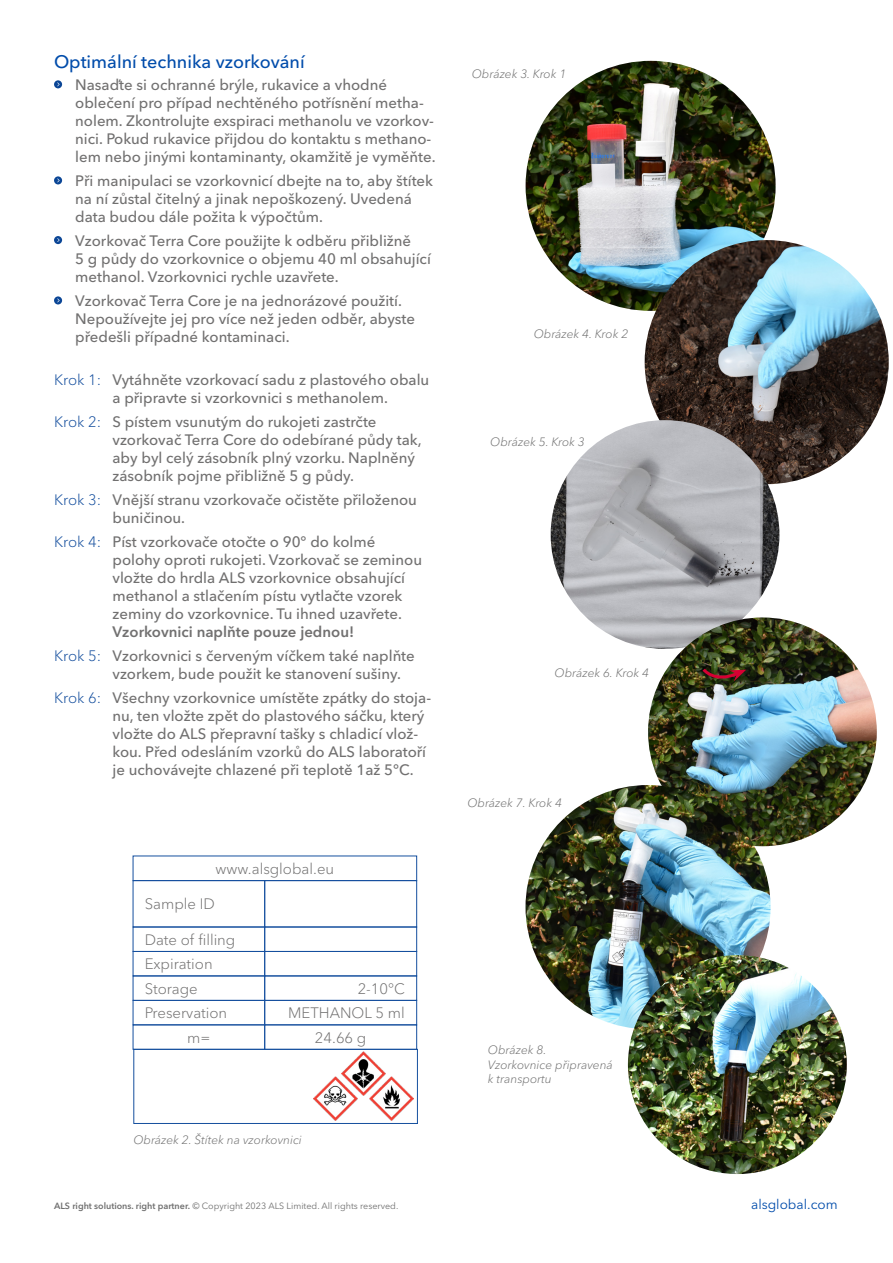
<style>
.page{position:relative;width:893px;height:1263px;background:#fff}
.page>*{position:absolute;margin:0;border:0;box-sizing:border-box;transform-origin:0 0}
.t1{font:500 18px "Avenir Next LT Pro";color:#004cab}
.t2{font:500 15px/18px "Avenir Next LT Pro";color:#717070}
.t3{font:300 15px "Avenir Next LT Pro";color:#717070}
.t4{font:300 15px "Avenir Next LT Pro";color:#154f9e}
.t5{font:600 15px "Avenir Next LT Pro";color:#717070}
.t6{font:13.5px "Avenir Next LT Pro";color:#004cab}
.t7{font:italic 300 12px/14.4px "Avenir Next LT Pro";color:#707070}
.t8{font:9px "Avenir Next LT Pro";color:#707070}
.s1{color:#fff}
.s2{font-weight:600}
</style>
<div class="page">
<div style="left:133px;top:1049px;width:285px;height:75px;border:1px solid #154f9e"></div>
<div style="left:133px;top:880px;width:132px;height:47px;border:1px solid #154f9e"></div>
<div style="left:133px;top:927px;width:132px;height:25px;border:1px solid #154f9e"></div>
<div style="left:133px;top:951px;width:132px;height:25px;border:1px solid #154f9e"></div>
<div style="left:133px;top:975px;width:132px;height:26px;border:1px solid #154f9e"></div>
<div style="left:133px;top:1000px;width:132px;height:25px;border:1px solid #154f9e"></div>
<div style="left:133px;top:1024px;width:132px;height:26px;border:1px solid #154f9e"></div>
<div style="left:264px;top:880px;width:153px;height:47px;border:1px solid #154f9e"></div>
<div style="left:264px;top:927px;width:153px;height:25px;border:1px solid #154f9e"></div>
<div style="left:264px;top:951px;width:153px;height:25px;border:1px solid #154f9e"></div>
<div style="left:264px;top:975px;width:153px;height:26px;border:1px solid #154f9e"></div>
<div style="left:264px;top:1000px;width:153px;height:25px;border:1px solid #154f9e"></div>
<div style="left:264px;top:1024px;width:153px;height:26px;border:1px solid #154f9e"></div>
<svg style="left:54px;top:80px;width:8px;height:8px"></svg>
<svg style="left:54px;top:176px;width:8px;height:8px"></svg>
<svg style="left:54px;top:236px;width:8px;height:8px"></svg>
<svg style="left:54px;top:296px;width:8px;height:8px"></svg>
<img style="left:370px;top:1076px;width:44px;height:44px">
<img style="left:341px;top:1052px;width:45px;height:44px">
<img style="left:313px;top:1076px;width:44px;height:44px">
<img style="left:526px;top:61px;width:250px;height:250px;border-radius:125px">
<img style="left:645px;top:240px;width:244px;height:244px;border-radius:122px">
<img style="left:551px;top:420px;width:228px;height:229px;border-radius:114px">
<img style="left:648px;top:617px;width:229px;height:229px;border-radius:114px">
<img style="left:525px;top:785px;width:246px;height:244px">
<img style="left:628px;top:955px;width:219px;height:219px;border-radius:109px">
<svg style="left:701px;top:667px;width:45px;height:16px"></svg>
<p class="t1" style="left:54px;top:51px;width:252px">Optimální technika vzorkování</p>
<p class="t2" style="left:75px;top:75px;width:362px">Nasaďte si ochranné brýle, rukavice a vhodné oblečení pro případ nechtěného potřísnění metha&shy;nolem. Zkontrolujte exspiraci methanolu ve vzorkov&shy;nici. Pokud rukavice přijdou do kontaktu s methano&shy;lem nebo jinými kontaminanty, okamžitě je vyměňte.</p>
<p class="t2" style="left:75px;top:171px;width:359px">Při manipulaci se vzorkovnicí dbejte na to, aby štítek na ní zůstal čitelný a jinak nepoškozený. Uvedená data budou dále požita k výpočtům.</p>
<p class="t2" style="left:75px;top:231px;width:357px">Vzorkovač Terra Core použijte k odběru přibližně<br>5 g půdy do vzorkovnice o objemu 40 ml obsahující methanol. Vzorkovnici rychle uzavřete.</p>
<p class="t2" style="left:75px;top:291px;width:341px">Vzorkovač Terra Core je na jednorázové použití.<br>Nepoužívejte jej pro více než jeden odběr, abyste předešli případné kontaminaci.</p>
<p class="t4" style="left:54px;top:371px;width:49px">Krok 1:</p>
<p class="t4" style="left:54px;top:413px;width:49px">Krok 2:</p>
<p class="t2" style="left:112px;top:371px;width:318px">Vytáhněte vzorkovací sadu z plastového obalu a připravte si vzorkovnici s methanolem.</p>
<p class="t2" style="left:112px;top:413px;width:311px">S pístem vsunutým do rukojeti zastrčte vzorkovač Terra Core do odebírané půdy tak, aby byl celý zásobník plný vzorku. Naplněný zásobník pojme přibližně 5 g půdy.</p>
<p class="t2" style="left:112px;top:491px;width:306px">Vnější stranu vzorkovače očistěte přiloženou buničinou.</p>
<p class="t2" style="left:112px;top:533px;width:311px">Píst vzorkovače otočte o 90° do kolmé polohy oproti rukojeti. Vzorkovač se zeminou vložte do hrdla ALS vzorkovnice obsahující methanol a stlačením pístu vytlačte vzorek zeminy do vzorkovnice. Tu ihned uzavřete.</p>
<p class="t5" style="left:112px;top:623px;width:243px">Vzorkovnici naplňte pouze jednou!</p>
<p class="t2" style="left:112px;top:647px;width:304px">Vzorkovnici s červeným víčkem také naplňte vzorkem, bude použit ke stanovení sušiny.</p>
<p class="t2" style="left:112px;top:689px;width:320px">Všechny vzorkovnice umístěte zpátky do stoja&shy;nu, ten vložte zpět do plastového sáčku, který vložte do ALS přepravní tašky s chladicí vlož&shy;kou. Před odesláním vzorků do ALS laboratoří je uchovávejte chlazené při teplotě 1až 5°C.</p>
<p class="t4" style="left:54px;top:491px;width:49px">Krok 3:</p>
<p class="t4" style="left:54px;top:533px;width:49px">Krok 4:</p>
<p class="t4" style="left:54px;top:647px;width:49px">Krok 5:</p>
<p class="t4" style="left:54px;top:689px;width:49px">Krok 6:</p>
<p class="t3" style="left:216px;top:860px;width:120px">www.alsglobal.eu</p>
<p class="t3" style="left:145px;top:895px;width:72px">Sample ID</p>
<p class="t3" style="left:145px;top:931px;width:92px">Date of filling</p>
<p class="t3" style="left:145px;top:955px;width:70px">Expiration</p>
<p class="t3" style="left:145px;top:980px;width:55px">Storage</p>
<p class="t3" style="left:145px;top:1004px;width:84px">Preservation</p>
<p class="t3" style="left:187px;top:1028px;width:25px">m=</p>
<p class="t3" style="left:358px;top:980px;width:60px">2-10°C<span class="s1">ai</span></p>
<p class="t3" style="left:288px;top:1004px;width:130px">METHANOL 5 ml<span class="s1">ai</span></p>
<p class="t3" style="left:315px;top:1028px;width:53px">24.66 g</p>
<p class="t7" style="left:133px;top:1132px;width:170px">Obrázek 2. Štítek na vzorkovnici</p>
<p class="t7" style="left:472px;top:67px;width:96px">Obrázek 3. Krok 1</p>
<p class="t7" style="left:534px;top:326px;width:96px">Obrázek 4. Krok 2</p>
<p class="t7" style="left:490px;top:435px;width:96px">Obrázek 5. Krok 3</p>
<p class="t7" style="left:555px;top:666px;width:96px">Obrázek 6. Krok 4</p>
<p class="t7" style="left:467px;top:795px;width:96px">Obrázek 7. Krok 4</p>
<p class="t7" style="left:488px;top:1043px;width:126px">Obrázek 8.<br>Vzorkovnice připravená k transportu</p>
<p class="t8" style="left:54px;top:1200px;width:346px"><span class="s2">ALS right solutions. right partner.</span> © Copyright 2023 ALS Limited. All rights reserved.</p>
<p class="t6" style="left:751px;top:1196px;width:88px">alsglobal.com</p>
</div>
